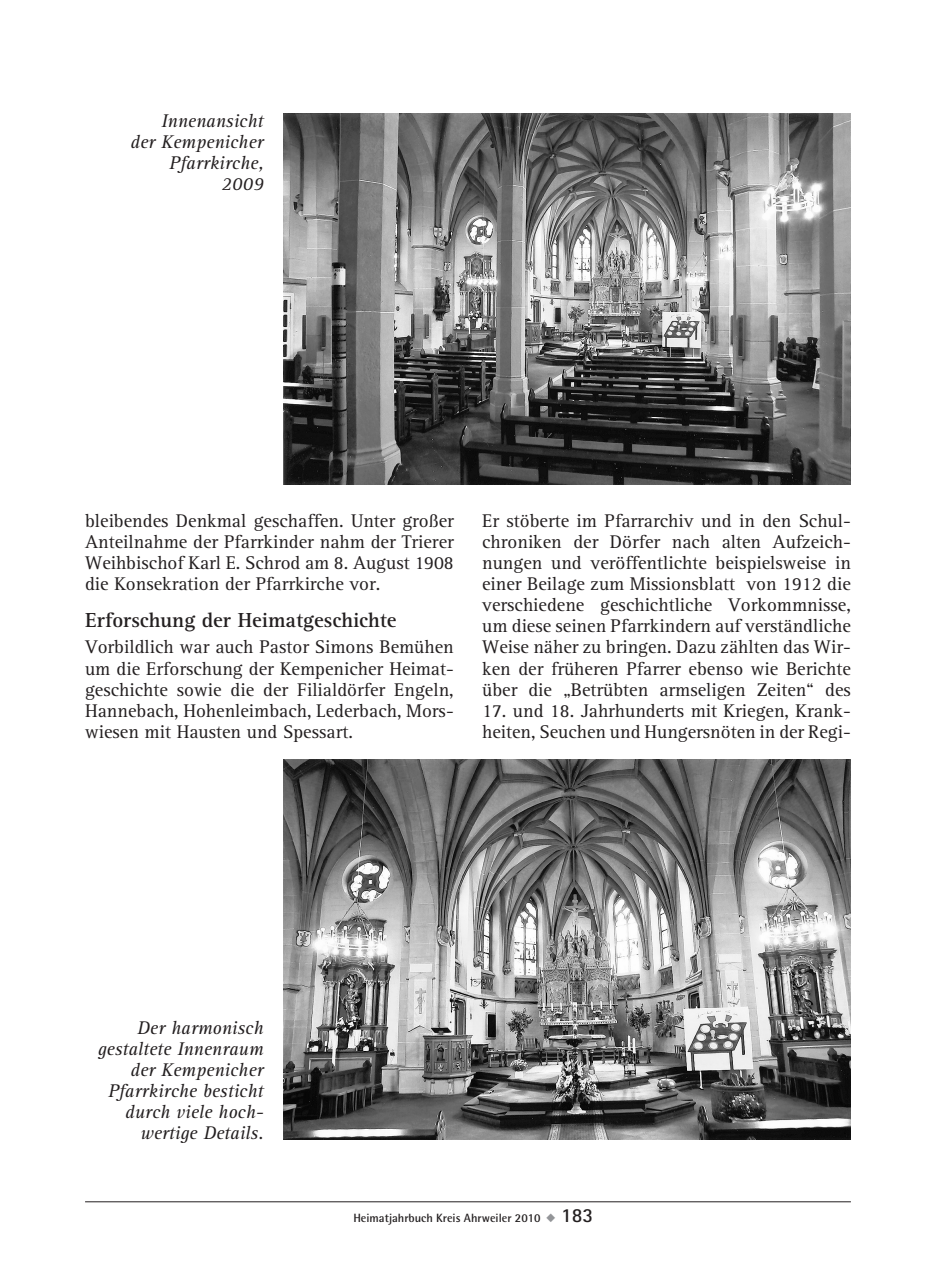
<style>
.page{position:relative;width:936px;height:1276px;background:#fff}
.page>*{position:absolute;margin:0;border:0;box-sizing:border-box;transform-origin:0 0}
.t1{font:700 21px "AT Rotis Serif";color:#231f20}
.t2{font:19px/21px "AT Rotis Serif";color:#231f20;text-align:justify}
.t3{font:italic 19px/21px "AT Rotis Serif";color:#231f20;text-align:right}
.t4{font:700 12px "Rotis Semi Sans";color:#231f20}
.s1{color:#939598}
.s2{font-family:"Rotis Sans Serif";font-size:20px}
</style>
<div class="page">
<hr style="left:85px;top:1201px;width:765px;height:1px;background:#231f20">
<img style="left:283px;top:113px;width:567px;height:372px">
<img style="left:283px;top:759px;width:567px;height:380px">
<p class="t3" style="left:130px;top:111px;width:135px">Innenansicht<br>der Kempenicher<br>Pfarrkirche,<br>2009</p>
<p class="t2" style="left:85px;top:511px;width:370px">bleibendes Denkmal geschaffen. Unter großer Anteilnahme der Pfarrkinder nahm der Trierer Weihbischof Karl E. Schrod am 8. August 1908 die Konsekration der Pfarrkirche vor.</p>
<p class="t1" style="left:85px;top:607px;width:313px">Erforschung der Heimatgeschichte</p>
<p class="t2" style="left:85px;top:637px;width:370px">Vorbildlich war auch Pastor Simons Bemühen um die Erforschung der Kempenicher Heimat&shy;geschichte sowie die der Filialdörfer Engeln, Hannebach, Hohenleimbach, Lederbach, Mors&shy;wiesen mit Hausten und Spessart.</p>
<p class="t2" style="left:482px;top:511px;width:370px">Er stöberte im Pfarrarchiv und in den Schul&shy;chroniken der Dörfer nach alten Aufzeich&shy;nungen und veröffentlichte beispielsweise in einer Beilage zum Missionsblatt von 1912 die verschiedene geschichtliche Vorkommnisse, um diese seinen Pfarrkindern auf verständliche Weise näher zu bringen. Dazu zählten das Wir&shy;ken der früheren Pfarrer ebenso wie Berichte über die „Betrübten armseligen Zeiten“ des</p>
<p class="t2" style="left:482px;top:700px;width:370px">17. und 18. Jahrhunderts mit Kriegen, Krank&shy;heiten, Seuchen und Hungersnöten in der Regi-</p>
<p class="t3" style="left:98px;top:1017px;width:167px">Der harmonisch gestaltete Innenraum der Kempenicher<br>Pfarrkirche besticht durch viele hoch&shy;wertige Details.</p>
<p class="t4" style="left:353px;top:1210px;width:241px">Heimatjahrbuch Kreis Ahrweiler 2010 <span class="s1">◆</span> <span class="s2">183</span></p>
</div>
